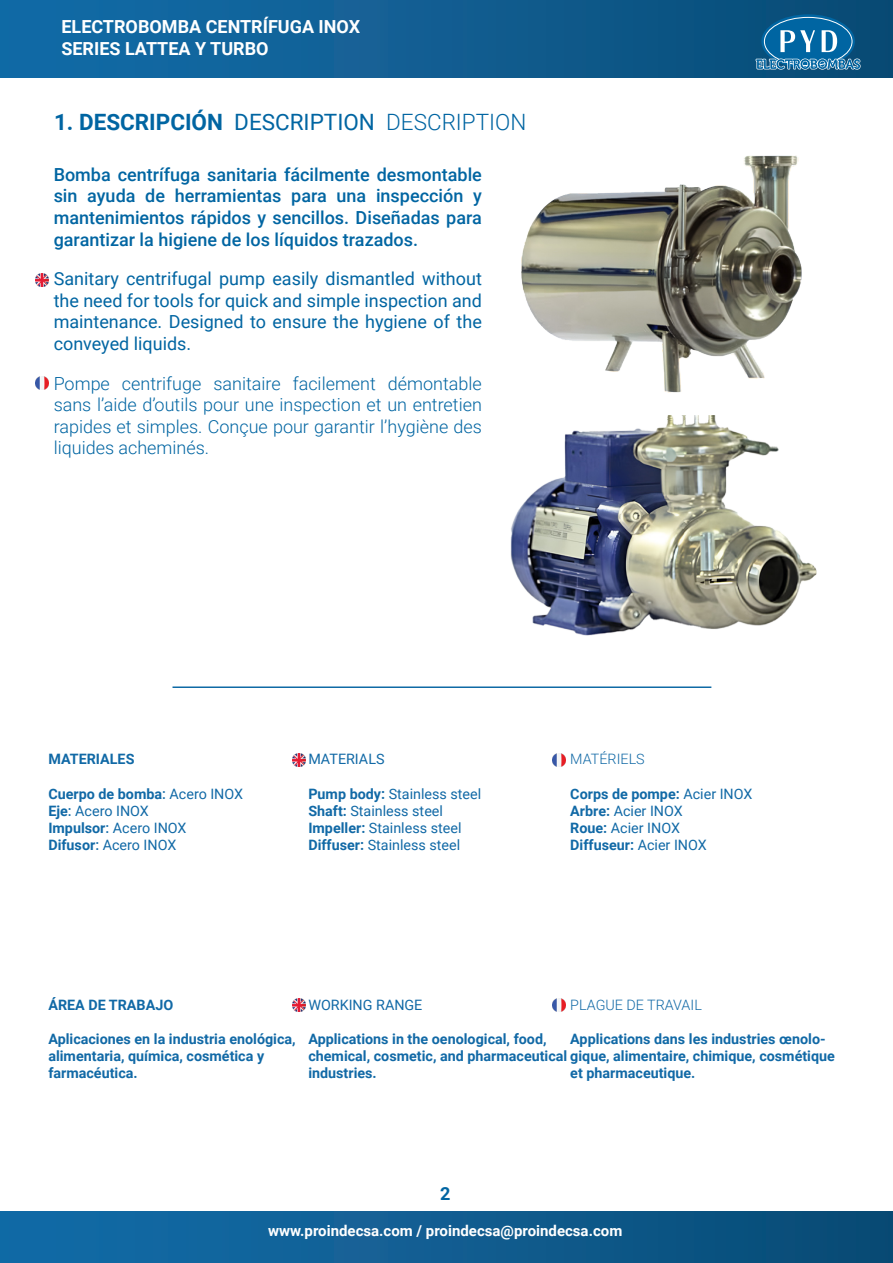
<style>
.page{position:relative;width:893px;height:1263px;background:#fff}
.page>*{position:absolute;margin:0;border:0;box-sizing:border-box;transform-origin:0 0}
.t1{font:700 22.5px "Roboto";color:#0065a2}
.t2{font:500 18px/21.6px "Roboto";color:#0065a2;text-align:justify}
.t3{font:300 18px/21.6px "Roboto";color:#0065a2;text-align:justify}
.t4{font:18px/21.6px "Roboto";color:#0065a2;text-align:justify}
.t5{font:700 18px/21.6px "Roboto";color:#fff}
.t6{font:700 18px "Roboto";color:#0065a2}
.t7{font:700 15px "Roboto";color:#fff}
.t8{font:700 14.4px/17.2px "Roboto";color:#1169a6}
.t9{font:14.4px "Roboto";color:#1169a6}
.t10{font:300 14.4px "Roboto";color:#1169a6}
.s1{font-weight:400}
.s2{font-weight:300}
.s3{font-weight:500}
.s4{font-weight:700}
</style>
<div class="page">
<div style="left:0;top:0;width:893px;height:77px;background:linear-gradient(to right,#146daa,#0a4b75)"></div>
<div style="left:0;top:1211px;width:893px;height:52px;background:linear-gradient(to right,#146daa,#0a4b75)"></div>
<svg style="left:761px;top:14px;width:94px;height:54px"></svg>
<svg style="left:755px;top:28px;width:106px;height:50px;background:#2e77a4"></svg>
<svg style="left:35px;top:376px;width:13px;height:13px"></svg>
<svg style="left:35px;top:273px;width:13px;height:13px"></svg>
<hr style="left:172px;top:686px;width:539px;height:2px;background:#0f6aa5">
<img style="left:552px;top:754px;width:14px;height:13px">
<img style="left:552px;top:999px;width:14px;height:13px">
<svg style="left:292px;top:754px;width:13px;height:13px"></svg>
<svg style="left:292px;top:999px;width:13px;height:13px"></svg>
<img style="left:521px;top:155px;width:281px;height:238px">
<img style="left:510px;top:415px;width:307px;height:220px">
<p class="t5" style="left:61px;top:16px;width:300px">ELECTROBOMBA CENTRÍFUGA INOX<br>SERIES LATTEA Y TURBO</p>
<p class="t1" style="left:54px;top:106px;width:474px">1. DESCRIPCIÓN <span class="s1">DESCRIPTION</span> <span class="s2">DESCRIPTION</span></p>
<p class="t2" style="left:54px;top:163px;width:430px">Bomba centrífuga sanitaria fácilmente desmontable sin ayuda de herramientas para una inspección y mantenimientos rápidos y sencillos. Diseñadas para garantizar la higiene de los líquidos trazados.</p>
<p class="t4" style="left:54px;top:267px;width:430px">Sanitary centrifugal pump easily dismantled without the need for tools for quick and simple inspection and maintenance. Designed to ensure the hygiene of the conveyed liquids.</p>
<p class="t3" style="left:54px;top:372px;width:430px">Pompe centrifuge sanitaire facilement démontable sans l’aide d’outils pour une inspection et un entretien rapides et simples. Conçue pour garantir l’hygiène des liquides acheminés.</p>
<p class="t8" style="left:48px;top:750px;width:88px">MATERIALES</p>
<p class="t8" style="left:48px;top:784px;width:196px">Cuerpo de bomba<span class="s3">:</span> <span class="s1">Acero INOX</span></p>
<p class="t9" style="left:48px;top:801px;width:102px"><span class="s4">Eje</span><span class="s3">:</span> Acero INOX</p>
<p class="t9" style="left:48px;top:818px;width:140px"><span class="s4">Impulsor</span><span class="s3">:</span> Acero INOX</p>
<p class="t9" style="left:48px;top:835px;width:129px"><span class="s4">Difusor</span><span class="s3">:</span> Acero INOX</p>
<p class="t9" style="left:308px;top:749px;width:78px">MATERIALS</p>
<p class="t9" style="left:308px;top:783px;width:174px"><span class="s4">Pump body:</span> Stainless steel</p>
<p class="t9" style="left:308px;top:801px;width:136px"><span class="s4">Shaft:</span> Stainless steel</p>
<p class="t9" style="left:308px;top:818px;width:155px"><span class="s4">Impeller:</span> Stainless steel</p>
<p class="t9" style="left:308px;top:835px;width:153px"><span class="s4">Diffuser:</span> Stainless steel</p>
<p class="t10" style="left:570px;top:749px;width:76px">MATÉRIELS</p>
<p class="t8" style="left:570px;top:784px;width:184px">Corps de pompe: <span class="s1">Acier INOX</span></p>
<p class="t9" style="left:570px;top:801px;width:114px"><span class="s4">Arbre:</span> Acier INOX</p>
<p class="t9" style="left:570px;top:818px;width:111px"><span class="s4">Roue:</span> Acier INOX</p>
<p class="t8" style="left:570px;top:836px;width:138px">Diffuseur: <span class="s1">Acier INOX</span></p>
<p class="t8" style="left:48px;top:995px;width:126px">ÁREA DE TRABAJO</p>
<p class="t8" style="left:48px;top:1030px;width:249px">Aplicaciones en la industria enológica, alimentaria, química, cosmética y</p>
<p class="t8" style="left:48px;top:1064px;width:91px">farmacéutica.</p>
<p class="t9" style="left:308px;top:994px;width:116px">WORKING RANGE</p>
<p class="t8" style="left:308px;top:1030px;width:528px">Applications in the oenological, food,<br>chemical, cosmetic, and pharmaceutical gique, alimentaire, chimique, cosmétique industries.</p>
<p class="t10" style="left:570px;top:994px;width:133px">PLAGUE DE TRAVAIL</p>
<p class="t8" style="left:570px;top:1030px;width:257px">Applications dans les industries œnolo-</p>
<p class="t8" style="left:570px;top:1064px;width:127px">et pharmaceutique.</p>
<p class="t6" style="left:440px;top:1181px;width:12px">2</p>
<p class="t7" style="left:268px;top:1220px;width:356px">www.proindecsa.com / proindecsa@proindecsa.com</p>
</div>
